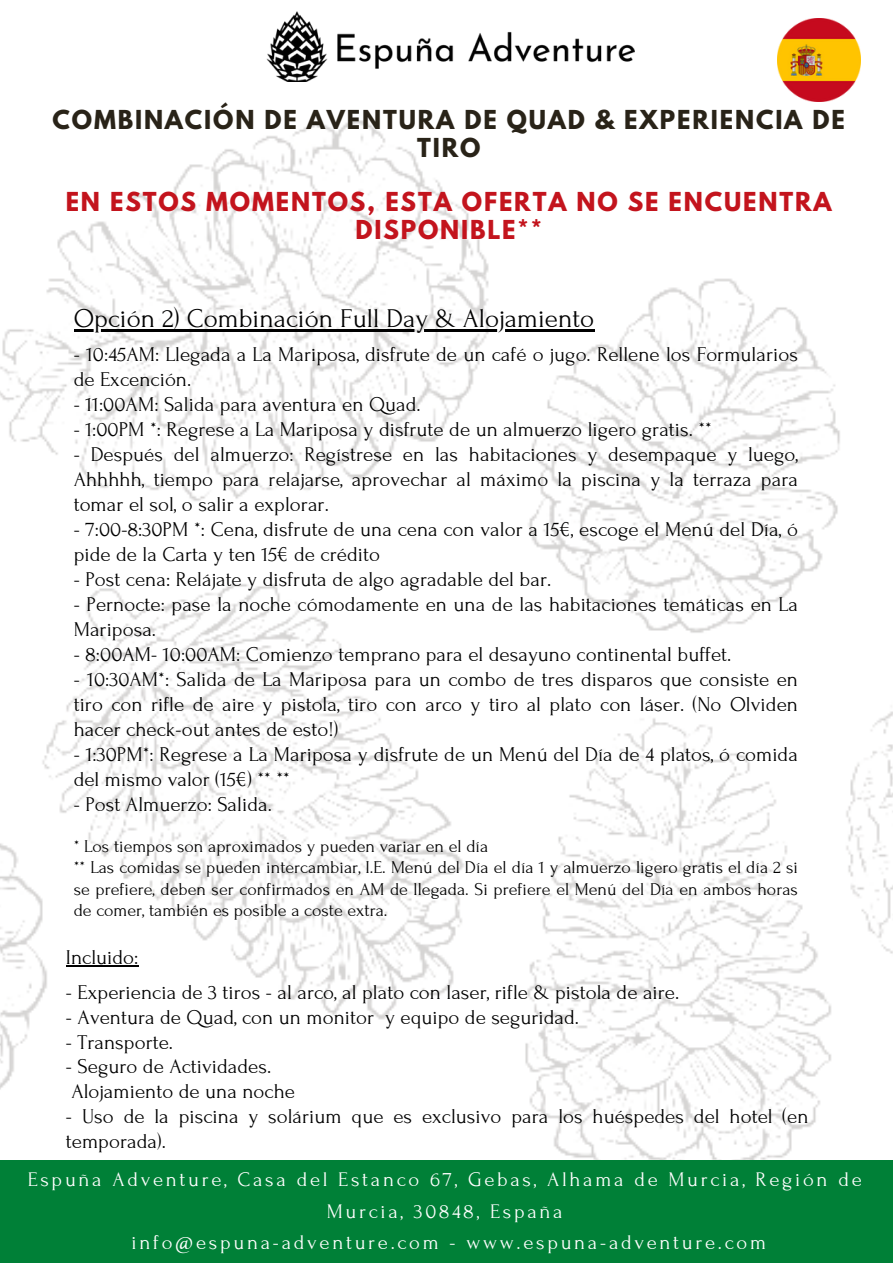
<style>
.page{position:relative;width:893px;height:1264px;background:#fff}
.page>*{position:absolute;margin:0;border:0;box-sizing:border-box;transform-origin:0 0}
.t1{font:27px "Forum";color:#000}
.t2{font:700 23.1px/28px "League Spartan";letter-spacing:.08em;color:#c3141d;text-align:center}
.t3{font:700 23.1px/28px "League Spartan";letter-spacing:.08em;color:#292318;text-align:center}
.t4{font:21px/25px "Forum";color:#000}
.t5{font:20.7px/31.5px "Forum";letter-spacing:.13em;color:#fff;text-align:center}
.t6{font:18px/21.5px "Forum";color:#000;text-align:justify}
.t7{font:13.2px "Forum";letter-spacing:.13em;color:#fff}
</style>
<div class="page">
<img style="left:0;top:11px;width:892px;height:1149px">
<hr style="left:74px;top:329px;width:520px;height:2px;background:#000">
<img style="left:255px;top:12px;width:379px;height:70px">
<img style="left:777px;top:18px;width:83px;height:83px">
<div style="left:0;top:1160px;width:892px;height:102px;background:#008037"></div>
<hr style="left:66px;top:965px;width:72px;height:2px;background:#000">
<p class="t3" style="left:53px;top:109px;width:793px">COMBINACIÓN DE AVENTURA DE QUAD &amp; EXPERIENCIA DE<br>TIRO</p>
<p class="t2" style="left:66px;top:190px;width:767px">EN ESTOS MOMENTOS, ESTA OFERTA NO SE ENCUENTRA<br>DISPONIBLE**</p>
<p class="t1" style="left:74px;top:304px;width:522px">Opción 2) Combinación Full Day &amp; Alojamiento</p>
<p class="t4" style="left:74px;top:342px;width:725px">- 10:45AM: Llegada a La Mariposa, disfrute de un café o jugo. Rellene los Formularios de Excención.</p>
<p class="t4" style="left:74px;top:392px;width:348px">- 11:00AM: Salida para aventura en Quad.</p>
<p class="t4" style="left:74px;top:417px;width:639px">- 1:00PM *: Regrese a La Mariposa y disfrute de un almuerzo ligero gratis. **</p>
<p class="t4" style="left:74px;top:442px;width:725px;text-align:justify">- Después del almuerzo: Regístrese en las habitaciones y desempaque y luego, Ahhhhh, tiempo para relajarse, aprovechar al máximo la piscina y la terraza para tomar el sol, o salir a explorar.</p>
<p class="t4" style="left:74px;top:517px;width:725px">- 7:00-8:30PM *: Cena, disfrute de una cena con valor a 15€, escoge el Menú del Día, ó pide de la Carta y ten 15€ de crédito</p>
<p class="t4" style="left:74px;top:567px;width:479px">- Post cena: Relájate y disfruta de algo agradable del bar.</p>
<p class="t4" style="left:74px;top:592px;width:725px">- Pernocte: pase la noche cómodamente en una de las habitaciones temáticas en La<br>Mariposa.</p>
<p class="t4" style="left:74px;top:642px;width:659px">- 8:00AM- 10:00AM: Comienzo temprano para el desayuno continental buffet.</p>
<p class="t4" style="left:74px;top:667px;width:725px;text-align:justify">- 10:30AM*: Salida de La Mariposa para un combo de tres disparos que consiste en tiro con rifle de aire y pistola, tiro con arco y tiro al plato con láser. (No Olviden hacer check-out antes de esto!)</p>
<p class="t4" style="left:74px;top:742px;width:725px">- 1:30PM*: Regrese a La Mariposa y disfrute de un Menú del Día de 4 platos, ó comida del mismo valor (15€) ** **</p>
<p class="t4" style="left:74px;top:792px;width:200px">- Post Almuerzo: Salida.</p>
<p class="t6" style="left:74px;top:835px;width:416px">* Los tiempos son aproximados y pueden variar en el día</p>
<p class="t6" style="left:74px;top:856px;width:725px">** Las comidas se pueden intercambiar, I.E. Menú del Día el día 1 y almuerzo ligero gratis el día 2 si se prefiere, deben ser confirmados en AM de llegada. Si prefiere el Menú del Día en ambos horas de comer, también es posible a coste extra.</p>
<p class="t4" style="left:66px;top:945px;width:74px">Incluido:</p>
<p class="t4" style="left:66px;top:980px;width:615px">- Experiencia de 3 tiros - al arco, al plato con laser, rifle &amp; pistola de aire.</p>
<p class="t4" style="left:66px;top:1005px;width:514px">- Aventura de Quad, con un monitor y equipo de seguridad.</p>
<p class="t4" style="left:66px;top:1029px;width:109px">- Transporte.</p>
<p class="t4" style="left:66px;top:1054px;width:207px">- Seguro de Actividades.</p>
<p class="t4" style="left:71px;top:1079px;width:225px">Alojamiento de una noche</p>
<p class="t4" style="left:66px;top:1104px;width:744px">- Uso de la piscina y solárium que es exclusivo para los huéspedes del hotel (en temporada).</p>
<p class="t5" style="left:28px;top:1164px;width:835px">Espuña Adventure, Casa del Estanco 67, Gebas, Alhama de Murcia, Región de<br>Murcia, 30848, España</p>
<p class="t5" style="left:131px;top:1227px;width:636px">info@espuna-adventure.com - www.espuna-adventure.com</p>
<p class="t7" style="left:185px;top:1234px;width:521px">info@hotellamariposa.com - www.hotellamariposa.com - 0034 968 631 008</p>
</div>
